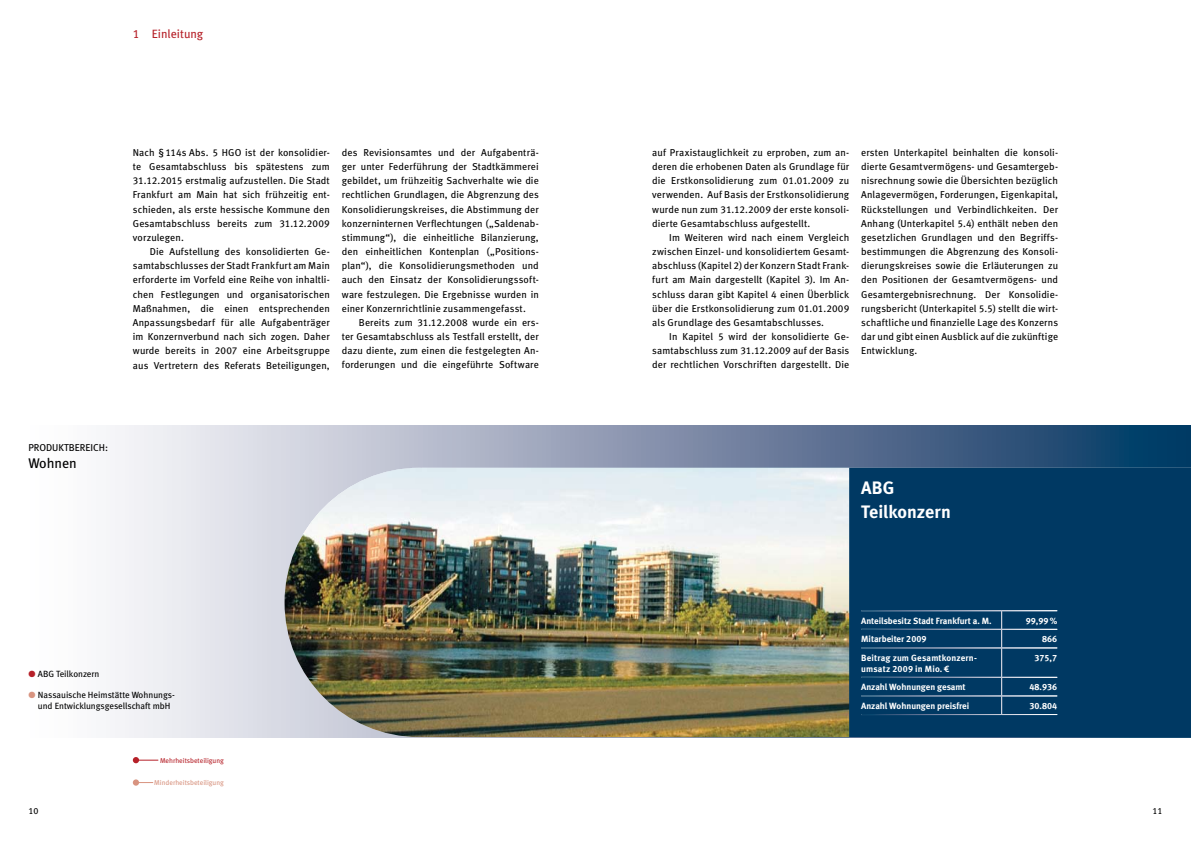
<style>
.page{position:relative;width:1191px;height:842px;background:#fff}
.page>*{position:absolute;margin:0;border:0;box-sizing:border-box;transform-origin:0 0}
.t1{font:18px/24px "Meta Bold LF";letter-spacing:.005em;color:#fff}
.t2{font:14px "Meta Book LF";color:#000}
.t3{font:12px "Meta Book LF";letter-spacing:.005em;color:#b62129}
.t4{font:10px/14.2px "Meta Book LF";letter-spacing:.01em;color:#000;text-align:justify}
.t5{font:9px/10.8px "Meta Bold LF";color:#fff}
.t6{font:9px/10.8px "Meta Book LF";color:#000;text-align:center}
.t7{font:7px "Meta Book LF";color:#d89480}
.t8{font:7px "Meta Book LF";color:#b62129}
.s1{color:#b62129}
.s2{color:#d89480}
</style>
<div class="page">
<svg style="left:115px;top:425px;width:1076px;height:312px;background:#b4bdcd"></svg>
<div style="left:849px;top:468px;width:342px;height:269px;background:#003963"></div>
<img style="left:284px;top:468px;width:565px;height:269px">
<svg style="left:133px;top:757px;width:25px;height:6px"></svg>
<div style="left:133px;top:779px;width:6px;height:7px;background:#d89480;border-radius:50%"></div>
<svg style="left:139px;top:782px;width:14px;height:1px"></svg>
<hr style="left:861px;top:610px;width:140px;height:1px;background:#fff">
<hr style="left:1001px;top:610px;width:56px;height:1px;background:#fff">
<hr style="left:861px;top:629px;width:140px;height:1px;background:#fff">
<hr style="left:1001px;top:629px;width:56px;height:1px;background:#fff">
<hr style="left:861px;top:647px;width:140px;height:1px;background:#fff">
<hr style="left:1001px;top:647px;width:56px;height:1px;background:#fff">
<hr style="left:861px;top:677px;width:140px;height:1px;background:#fff">
<hr style="left:1001px;top:677px;width:56px;height:1px;background:#fff">
<hr style="left:861px;top:695px;width:140px;height:1px;background:#fff">
<hr style="left:1001px;top:695px;width:56px;height:1px;background:#fff">
<svg style="left:1001px;top:611px;width:1px;height:103px"></svg>
<hr style="left:861px;top:714px;width:140px;height:1px;background:#fff">
<hr style="left:1001px;top:714px;width:56px;height:1px;background:#fff">
<p class="t3" style="left:133px;top:26px;width:72px">1 Einleitung</p>
<p class="t4" style="left:133px;top:145px;width:96px">Nach § 114s Abs. 5 HGO</p>
<p class="t4" style="left:133px;top:145px;width:198px;text-indent:112px">ist der konsolidier&shy;te Gesamtabschluss bis spätestens zum 31.12.2015 erstmalig aufzustellen. Die Stadt Frankfurt am Main hat sich frühzeitig ent&shy;schieden, als erste hessische Kommune den Gesamtabschluss bereits zum 31.12.2009 vorzulegen.</p>
<p class="t4" style="left:133px;top:244px;width:198px;text-indent:17px">Die Aufstellung des konsolidierten Ge&shy;samtabschlusses der Stadt Frankfurt am Main erforderte im Vorfeld eine Reihe von inhaltli&shy;chen Festlegungen und organisatorischen Maßnahmen, die einen entsprechenden Anpassungsbedarf für alle Aufgabenträger im Konzernverbund nach sich zogen. Daher wurde bereits in 2007 eine Arbeitsgruppe aus Vertretern des Referats Beteiligungen,</p>
<p class="t4" style="left:342px;top:145px;width:198px">des Revisionsamtes und der Aufgabenträ&shy;ger unter Federführung der Stadtkämmerei gebildet, um frühzeitig Sachverhalte wie die rechtlichen Grundlagen, die Abgrenzung des Konsolidierungskreises, die Abstimmung der konzerninternen Verflechtungen („Saldenab&shy;stimmung“), die einheitliche Bilanzierung, den einheitlichen Kontenplan („Positions&shy;plan“), die Konsolidierungsmethoden und auch den Einsatz der Konsolidierungssoft&shy;ware festzulegen. Die Ergebnisse wurden in einer Konzernrichtlinie zusammengefasst.</p>
<p class="t4" style="left:342px;top:315px;width:198px;text-indent:17px">Bereits zum 31.12.2008 wurde ein ers&shy;ter Gesamtabschluss als Testfall erstellt, der dazu diente, zum einen die festgelegten An&shy;forderungen und die eingeführte Software</p>
<p class="t4" style="left:28px;top:440px;width:81px">Produktbereich:</p>
<h2 class="t2" style="left:28px;top:454px;width:50px">Wohnen</h2>
<p class="t6" style="left:28px;top:668px;width:16px"><span class="s1">●</span> ABG</p>
<p class="t6" style="left:56px;top:668px;width:45px">Teilkonzern</p>
<p class="t6" style="left:28px;top:689px;width:148px"><span class="s2">●</span> N assauische H eimstätte Wohnungs&shy;und Entwicklungsgesellschaft mbH</p>
<p class="t8" style="left:160px;top:756px;width:65px">Mehrheitsbeteiligung</p>
<p class="t7" style="left:154px;top:778px;width:71px">Minderheitsbeteiligung</p>
<p class="t4" style="left:652px;top:145px;width:198px">auf Praxistauglichkeit zu erproben, zum an&shy;deren die erhobenen Daten als Grundlage für die Erstkonsolidierung zum 01.01.2009 zu verwenden. Auf Basis der Erstkonsolidierung wurde nun zum 31.12.2009 der erste konsoli&shy;dierte Gesamtabschluss aufgestellt.</p>
<p class="t4" style="left:652px;top:230px;width:198px;text-indent:17px">I m Weiteren wird nach einem Vergleich zwischen Einzel- und konsolidiertem Gesamt&shy;abschluss (Kapitel 2) der Konzern Stadt Frank&shy;furt am Main dargestellt (Kapitel 3). I m An&shy;schluss daran gibt Kapitel 4 einen Überblick über die Erstkonsolidierung zum 01.01.2009 als Grundlage des Gesamtabschlusses.</p>
<p class="t4" style="left:652px;top:329px;width:198px;text-indent:17px">I n Kapitel 5 wird der konsolidierte Ge&shy;samtabschluss zum 31.12.2009 auf der Basis der rechtlichen Vorschriften dargestellt. Die</p>
<p class="t4" style="left:861px;top:145px;width:198px">ersten U nterkapitel beinhalten die konsoli&shy;dierte Gesamtvermögens- und Gesamtergeb&shy;nisrechnung sowie die Übersichten bezüglich Anlagevermögen, Forderungen, Eigenkapital, Rückstellungen und Verbindlichkeiten. Der Anhang (U nterkapitel 5.4) enthält neben den gesetzlichen Grundlagen und den Begriffs&shy;bestimmungen die Abgrenzung des Konsoli&shy;dierungskreises sowie die Erläuterungen zu den Positionen der Gesamtvermögens- und Gesamtergebnisrechnung. Der Konsolidie&shy;rungsbericht (U nterkapitel 5.5) stellt die wirt&shy;schaftliche und finanzielle Lage des Konzerns dar und gibt einen Ausblick auf die zukünftige Entwicklung.</p>
<h1 class="t1" style="left:861px;top:475px;width:91px">ABG<br>Teilkonzern</h1>
<p class="t5" style="left:861px;top:615px;width:132px">Anteilsbesitz Stadt Frankfurt a. M.</p>
<p class="t5" style="left:1025px;top:615px;width:33px">99,99%</p>
<p class="t5" style="left:861px;top:633px;width:67px">Mitarbeiter 2009</p>
<p class="t5" style="left:1042px;top:633px;width:17px">866</p>
<p class="t5" style="left:861px;top:652px;width:117px">Beitrag zum Gesamtkonzern&shy;umsatz 2009 in Mio.€</p>
<p class="t5" style="left:1034px;top:652px;width:24px">375,7</p>
<p class="t5" style="left:861px;top:681px;width:106px">Anzahl Wohnungen gesamt</p>
<p class="t5" style="left:1029px;top:681px;width:29px">48.936</p>
<p class="t5" style="left:861px;top:700px;width:110px">Anzahl Wohnungen preisfrei</p>
<p class="t5" style="left:1029px;top:700px;width:29px">30.804</p>
<p class="t6" style="left:28px;top:805px;width:12px">10</p>
<p class="t6" style="left:1152px;top:805px;width:12px">11</p>
</div>
